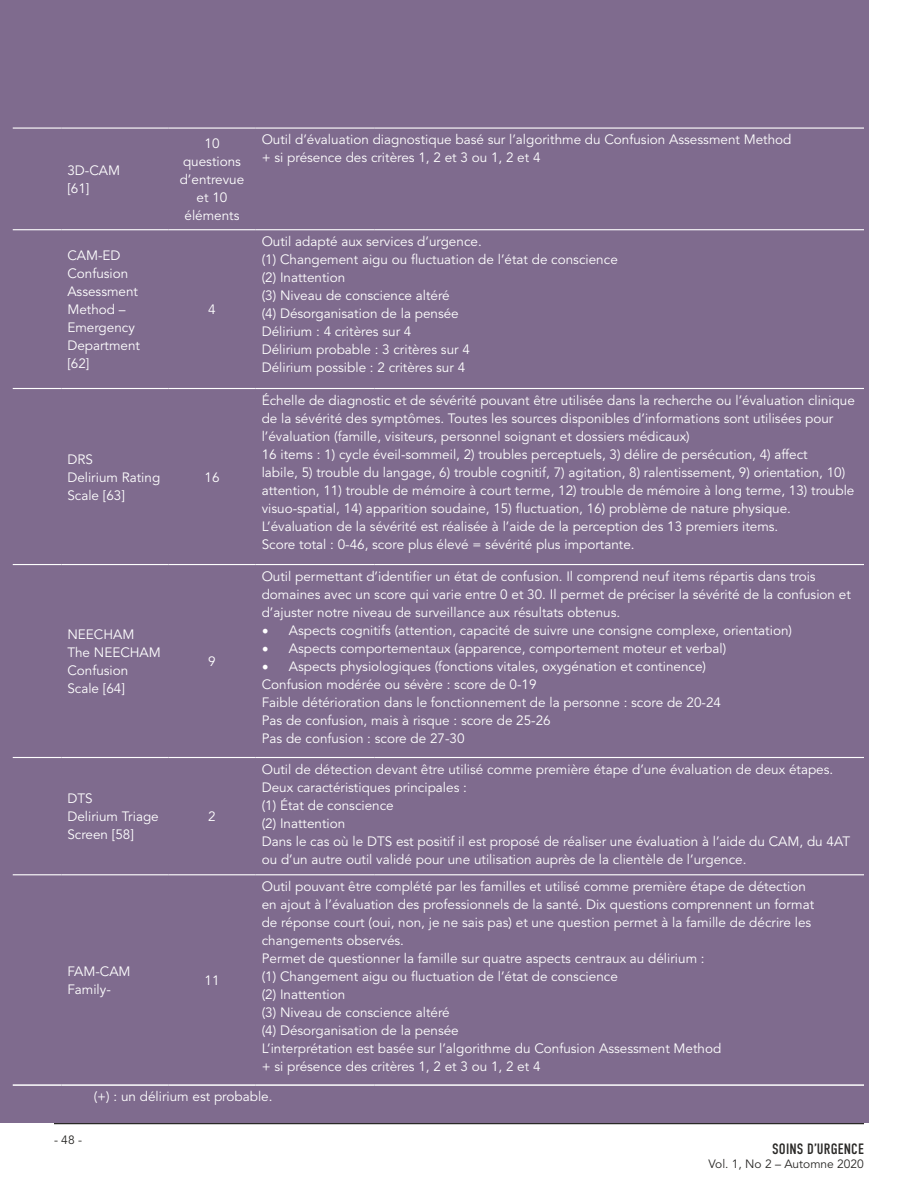
<style>
.page{position:relative;width:918px;height:1188px;background:#fff}
.page>*{position:absolute;margin:0;border:0;box-sizing:border-box;transform-origin:0 0}
.t1{font:15px "DIN Condensed";letter-spacing:.01em;color:#2a2927}
.t2{font:13.5px/18px "Avenir LT Std";color:#fff}
.t3{font:12px "Avenir LT Std";color:#2a2927}
.s1{font-family:"Minion Pro";font-size:18px}
</style>
<div class="page">
<hr style="left:54px;top:1123px;width:810px;height:1px;background:#2a2927">
<div style="left:0;top:0;width:868px;height:1123px;background:#7f6b8e"></div>
<hr style="left:13px;top:128px;width:48px;height:1px;background:#fff">
<hr style="left:61px;top:128px;width:107px;height:1px;background:#fff">
<hr style="left:168px;top:128px;width:88px;height:1px;background:#fff">
<hr style="left:256px;top:128px;width:118px;height:1px;background:#fff">
<hr style="left:374px;top:128px;width:490px;height:1px;background:#fff">
<hr style="left:13px;top:229px;width:48px;height:1px;background:#fff">
<hr style="left:61px;top:229px;width:107px;height:1px;background:#fff">
<hr style="left:168px;top:229px;width:88px;height:1px;background:#fff">
<hr style="left:256px;top:229px;width:118px;height:1px;background:#fff">
<hr style="left:374px;top:229px;width:490px;height:1px;background:#fff">
<hr style="left:13px;top:388px;width:48px;height:1px;background:#fff">
<hr style="left:61px;top:388px;width:107px;height:1px;background:#fff">
<hr style="left:168px;top:388px;width:88px;height:1px;background:#fff">
<hr style="left:256px;top:388px;width:118px;height:1px;background:#fff">
<hr style="left:374px;top:388px;width:490px;height:1px;background:#fff">
<hr style="left:13px;top:564px;width:48px;height:1px;background:#fff">
<hr style="left:61px;top:564px;width:107px;height:1px;background:#fff">
<hr style="left:168px;top:564px;width:88px;height:1px;background:#fff">
<hr style="left:256px;top:564px;width:118px;height:1px;background:#fff">
<hr style="left:374px;top:564px;width:490px;height:1px;background:#fff">
<hr style="left:13px;top:757px;width:48px;height:1px;background:#fff">
<hr style="left:61px;top:757px;width:107px;height:1px;background:#fff">
<hr style="left:168px;top:757px;width:88px;height:1px;background:#fff">
<hr style="left:256px;top:757px;width:118px;height:1px;background:#fff">
<hr style="left:374px;top:757px;width:490px;height:1px;background:#fff">
<hr style="left:13px;top:874px;width:48px;height:1px;background:#fff">
<hr style="left:61px;top:874px;width:107px;height:1px;background:#fff">
<hr style="left:168px;top:874px;width:88px;height:1px;background:#fff">
<hr style="left:256px;top:874px;width:118px;height:1px;background:#fff">
<hr style="left:374px;top:874px;width:490px;height:1px;background:#fff">
<hr style="left:13px;top:1084px;width:48px;height:2px;background:#fff">
<hr style="left:61px;top:1084px;width:107px;height:2px;background:#fff">
<hr style="left:168px;top:1084px;width:88px;height:2px;background:#fff">
<hr style="left:256px;top:1084px;width:118px;height:2px;background:#fff">
<hr style="left:374px;top:1084px;width:490px;height:2px;background:#fff">
<p class="t2" style="left:67px;top:162px;width:54px">3D-CAM [61]</p>
<p class="t2" style="left:67px;top:247px;width:74px">CAM-ED<br>Confusion<br>Assessment<br>Method –<br>Emergency<br>Department [62]</p>
<p class="t2" style="left:67px;top:450px;width:94px">DRS<br>Delirium Rating<br>Scale [63]</p>
<p class="t2" style="left:67px;top:626px;width:95px">NEECHAM<br>The NEECHAM<br>Confusion<br>Scale [64]</p>
<p class="t2" style="left:67px;top:790px;width:93px">DTS<br>Delirium Triage<br>Screen [58]</p>
<p class="t2" style="left:180px;top:135px;width:66px;text-align:center">10 questions d’entrevue et 10 éléments</p>
<p class="t2" style="left:262px;top:131px;width:531px">Outil d’évaluation diagnostique basé sur l’algorithme du Confusion Assessment Method + si présence des critères 1, 2 et 3 ou 1, 2 et 4</p>
<p class="t2" style="left:208px;top:301px;width:9px">4</p>
<p class="t2" style="left:204px;top:468px;width:17px">16</p>
<p class="t2" style="left:208px;top:653px;width:9px">9</p>
<p class="t2" style="left:208px;top:808px;width:9px">2</p>
<p class="t2" style="left:262px;top:233px;width:358px">Outil adapté aux services d’urgence.<br>(1) Changement aigu ou fluctuation de l’état de conscience (2) Inattention<br>(3) Niveau de conscience altéré<br>(4) Désorganisation de la pensée<br>Délirium : 4 critères sur 4<br>Délirium probable : 3 critères sur 4<br>Délirium possible : 2 critères sur 4</p>
<p class="t2" style="left:262px;top:391px;width:595px">Échelle de diagnostic et de sévérité pouvant être utilisée dans la recherche ou l’évaluation clinique de la sévérité des symptômes. Toutes les sources disponibles d’informations sont utilisées pour l’évaluation (famille, visiteurs, personnel soignant et dossiers médicaux)<br>16 items : 1) cycle éveil-sommeil, 2) troubles perceptuels, 3) délire de persécution, 4) affect<br>labile, 5) trouble du langage, 6) trouble cognitif, 7) agitation, 8) ralentissement, 9) orientation, 10) attention, 11) trouble de mémoire à court terme, 12) trouble de mémoire à long terme, 13) trouble visuo-spatial, 14) apparition soudaine, 15) fluctuation, 16) problème de nature physique.<br>L’évaluation de la sévérité est réalisée à l’aide de la perception des 13 premiers items.<br>Score total : 0-46, score plus élevé = sévérité plus importante.</p>
<p class="t2" style="left:262px;top:567px;width:591px">Outil permettant d’identifier un état de confusion. Il comprend neuf items répartis dans trois domaines avec un score qui varie entre 0 et 30. Il permet de préciser la sévérité de la confusion et d’ajuster notre niveau de surveillance aux résultats obtenus.</p>
<p class="t2" style="left:262px;top:621px;width:532px"><span class="s1">•</span> Aspects cognitifs (attention, capacité de suivre une consigne complexe, orientation)</p>
<p class="t2" style="left:262px;top:639px;width:466px"><span class="s1">•</span> Aspects comportementaux (apparence, comportement moteur et verbal)</p>
<p class="t2" style="left:262px;top:657px;width:461px"><span class="s1">•</span> Aspects physiologiques (fonctions vitales, oxygénation et continence)<br>Confusion modérée ou sévère : score de 0-19<br>Faible détérioration dans le fonctionnement de la personne : score de 20-24<br>Pas de confusion, mais à risque : score de 25-26<br>Pas de confusion : score de 27-30</p>
<p class="t2" style="left:262px;top:760px;width:590px">Outil de détection devant être utilisé comme première étape d’une évaluation de deux étapes.<br>Deux caractéristiques principales :<br>(1) État de conscience<br>(2) Inattention<br>Dans le cas où le DTS est positif il est proposé de réaliser une évaluation à l’aide du CAM, du 4AT ou d’un autre outil validé pour une utilisation auprès de la clientèle de l’urgence.</p>
<p class="t2" style="left:262px;top:878px;width:554px">Outil pouvant être complété par les familles et utilisé comme première étape de détection en ajout à l’évaluation des professionnels de la santé. Dix questions comprennent un format de réponse court (oui, non, je ne sais pas) et une question permet à la famille de décrire les changements observés.<br>Permet de questionner la famille sur quatre aspects centraux au délirium :<br>(1) Changement aigu ou fluctuation de l’état de conscience<br>(2) Inattention<br>(3) Niveau de conscience altéré<br>(4) Désorganisation de la pensée<br>L’interprétation est basée sur l’algorithme du Confusion Assessment Method<br>+ si présence des critères 1, 2 et 3 ou 1, 2 et 4</p>
<p class="t2" style="left:94px;top:1088px;width:180px">(+) : un délirium est probable.</p>
<p class="t2" style="left:67px;top:963px;width:65px">FAM-CAM<br>Family-</p>
<p class="t2" style="left:205px;top:972px;width:17px">11</p>
<p class="t3" style="left:54px;top:1133px;width:30px">- 48 -</p>
<p class="t1" style="left:772px;top:1140px;width:93px">SOINS D’URGENCE</p>
<p class="t3" style="left:709px;top:1157px;width:157px">Vol. 1, No 2 – Automne 2020</p>
</div>
